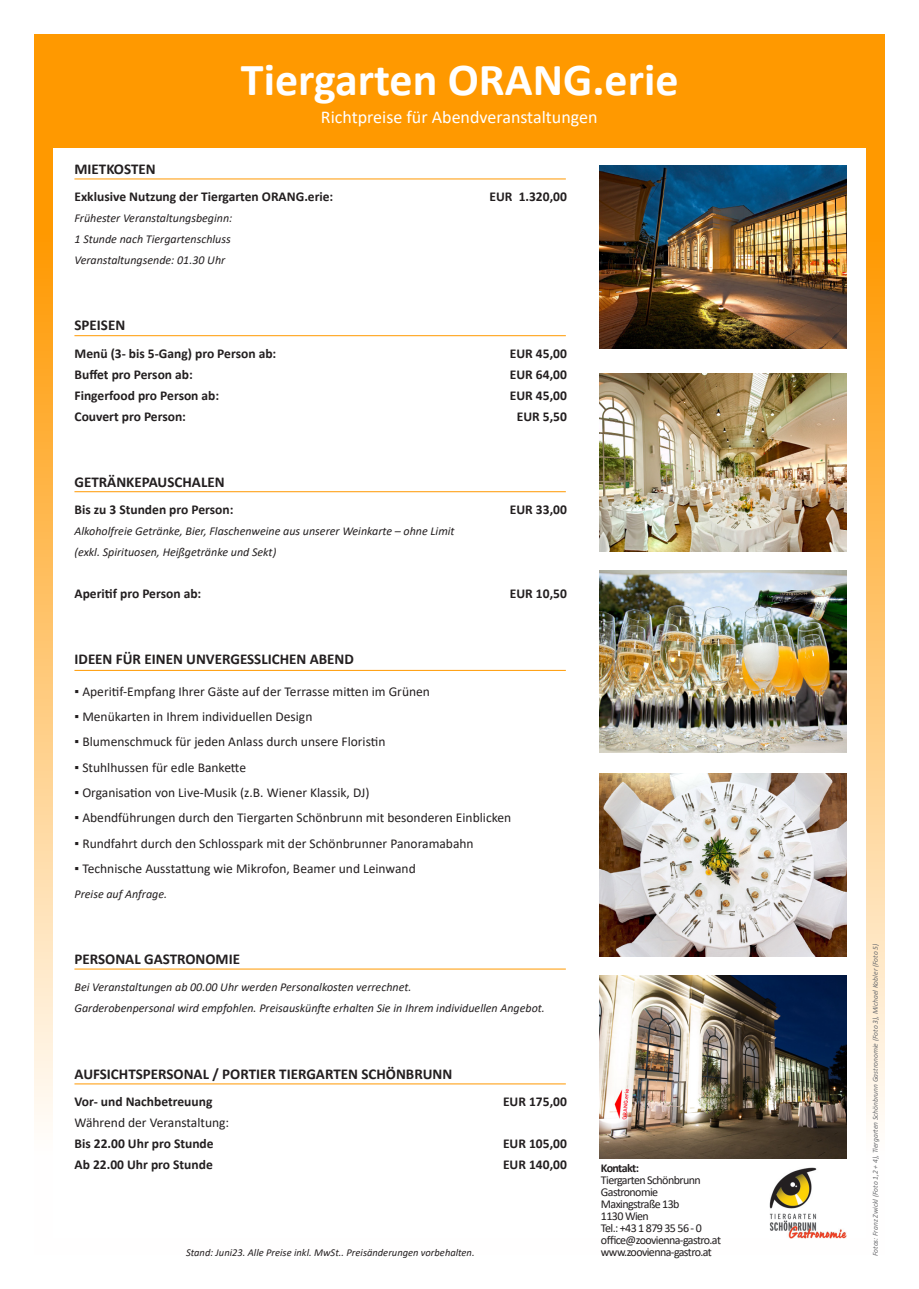
<style>
.page{position:relative;width:919px;height:1289px;background:#fff}
.page>*{position:absolute;margin:0;border:0;box-sizing:border-box;transform-origin:0 0}
.t1{font:700 46.05px "Calibri";color:#fff}
.t2{font:18px "Calibri";color:#fff}
.t3{font:700 15px "Calibri";color:#231f20}
.t4{font:13.5px/21px "Calibri";color:#231f20}
.t5{font:700 13.5px "Calibri";color:#231f20}
.t6{font:italic 12px/21px "Calibri";color:#231f20}
.t7{font:12px/12px "Calibri";letter-spacing:-.05em;color:#231f20}
.t8{font:700 12px "Calibri";letter-spacing:-.055em;color:#231f20}
.t9{font:italic 10.5px "Calibri";color:#231f20}
.t10{font:italic 7.5px "Calibri";color:#6c6d70}
.s1{font-family:"Arial"}
.s2{font-weight:700}
</style>
<div class="page">
<div style="left:34px;top:34px;width:850px;height:1220px;background:linear-gradient(to bottom,#ff8b00,#fff)"></div>
<div style="left:53px;top:149px;width:812px;height:1088px;background:#fff"></div>
<img style="left:600px;top:570px;width:246px;height:183px">
<img style="left:600px;top:373px;width:246px;height:178px">
<img style="left:600px;top:166px;width:246px;height:183px">
<hr style="left:74px;top:178px;width:492px;height:1px;background:#f90">
<hr style="left:74px;top:335px;width:492px;height:1px;background:#f90">
<hr style="left:74px;top:491px;width:492px;height:1px;background:#f90">
<hr style="left:74px;top:670px;width:492px;height:1px;background:#f90">
<hr style="left:74px;top:968px;width:492px;height:1px;background:#f90">
<img style="left:600px;top:975px;width:246px;height:183px">
<img style="left:600px;top:773px;width:246px;height:183px">
<hr style="left:74px;top:1083px;width:492px;height:1px;background:#f90">
<img style="left:769px;top:1167px;width:77px;height:71px">
<p class="t1" style="left:241px;top:47px;width:439px">Tiergarten ORANG.erie</p>
<p class="t2" style="left:321px;top:105px;width:278px">Richtpreise für Abendveranstaltungen</p>
<p class="t3" style="left:74px;top:158px;width:83px">MIETKOSTEN</p>
<p class="t5" style="left:74px;top:187px;width:260px">Exklusive Nutzung der Tiergarten ORANG.erie:</p>
<p class="t5" style="left:489px;top:187px;width:79px">EUR 1.320,00</p>
<p class="t6" style="left:74px;top:207px;width:159px">Frühester Veranstaltungsbeginn:<br>1 Stunde nach Tiergartenschluss</p>
<p class="t6" style="left:74px;top:249px;width:152px">Veranstaltungsende: 01.30 Uhr</p>
<p class="t3" style="left:74px;top:315px;width:52px">SPEISEN</p>
<p class="t5" style="left:74px;top:344px;width:203px">Menü (3- bis 5-Gang) pro Person ab:</p>
<p class="t5" style="left:510px;top:344px;width:58px">EUR 45,00</p>
<p class="t5" style="left:74px;top:365px;width:120px">Buffet pro Person ab:</p>
<p class="t5" style="left:510px;top:365px;width:58px">EUR 64,00</p>
<p class="t5" style="left:74px;top:386px;width:146px">Fingerfood pro Person ab:</p>
<p class="t5" style="left:510px;top:386px;width:58px">EUR 45,00</p>
<p class="t5" style="left:74px;top:407px;width:113px">Couvert pro Person:</p>
<p class="t5" style="left:516px;top:407px;width:52px">EUR 5,50</p>
<p class="t3" style="left:74px;top:471px;width:151px">GETRÄNKEPAUSCHALEN</p>
<p class="t5" style="left:74px;top:500px;width:160px">Bis zu 3 Stunden pro Person:</p>
<p class="t5" style="left:510px;top:500px;width:58px">EUR 33,00</p>
<p class="t6" style="left:74px;top:520px;width:381px">Alkoholfreie Getränke, Bier, Flaschenweine aus unserer Weinkarte – ohne Limit</p>
<p class="t6" style="left:74px;top:541px;width:203px">(exkl. Spirituosen, Heißgetränke und Sekt)</p>
<p class="t5" style="left:74px;top:584px;width:128px">Aperitif pro Person ab:</p>
<p class="t5" style="left:510px;top:584px;width:58px">EUR 10,50</p>
<p class="t3" style="left:74px;top:648px;width:281px">IDEEN FÜR EINEN UNVERGESSLICHEN ABEND</p>
<p class="t4" style="left:74px;top:680px;width:357px"><span class="s1">▪</span> Aperitif-Empfang Ihrer Gäste auf der Terrasse mitten im Grünen</p>
<p class="t4" style="left:74px;top:706px;width:239px"><span class="s1">▪</span> Menükarten in Ihrem individuellen Design</p>
<p class="t4" style="left:74px;top:731px;width:312px"><span class="s1">▪</span> Blumenschmuck für jeden Anlass durch unsere Floristin</p>
<p class="t4" style="left:74px;top:756px;width:173px"><span class="s1">▪</span> Stuhlhussen für edle Bankette</p>
<p class="t4" style="left:74px;top:781px;width:296px"><span class="s1">▪</span> Organisation von Live-Musik (z.B. Wiener Klassik, DJ)</p>
<p class="t4" style="left:74px;top:807px;width:438px"><span class="s1">▪</span> Abendführungen durch den Tiergarten Schönbrunn mit besonderen Einblicken</p>
<p class="t4" style="left:74px;top:832px;width:400px"><span class="s1">▪</span> Rundfahrt durch den Schlosspark mit der Schönbrunner Panoramabahn</p>
<p class="t4" style="left:74px;top:857px;width:343px"><span class="s1">▪</span> Technische Ausstattung wie Mikrofon, Beamer und Leinwand</p>
<p class="t6" style="left:74px;top:883px;width:94px">Preise auf Anfrage.</p>
<p class="t3" style="left:74px;top:948px;width:167px">PERSONAL GASTRONOMIE</p>
<p class="t6" style="left:74px;top:976px;width:338px">Bei Veranstaltungen ab 00.00 Uhr werden Personalkosten verrechnet.</p>
<p class="t6" style="left:74px;top:997px;width:472px">Garderobenpersonal wird empfohlen. Preisauskünfte erhalten Sie in Ihrem individuellen Angebot.</p>
<p class="t3" style="left:74px;top:1062px;width:379px">AUFSICHTSPERSONAL / PORTIER TIERGARTEN SCHÖNBRUNN</p>
<p class="t5" style="left:74px;top:1091px;width:139px">Vor- und Nachbetreuung</p>
<p class="t5" style="left:503px;top:1091px;width:65px">EUR 175,00</p>
<p class="t4" style="left:74px;top:1111px;width:156px">Während der Veranstaltung:<br><span class="s2">Bis 22.00 Uhr pro Stunde</span></p>
<p class="t5" style="left:503px;top:1133px;width:65px">EUR 105,00</p>
<p class="t5" style="left:74px;top:1154px;width:140px">Ab 22.00 Uhr pro Stunde</p>
<p class="t5" style="left:503px;top:1154px;width:65px">EUR 140,00</p>
<p class="t9" style="left:186px;top:1244px;width:290px">Stand: Juni23. Alle Preise inkl. MwSt.. Preisänderungen vorbehalten.</p>
<p class="t8" style="left:601px;top:1159px;width:40px">Kontakt:</p>
<p class="t7" style="left:601px;top:1174px;width:121px">Tiergarten Schönbrunn<br>Gastronomie<br>Maxingstraße 13b<br>1130 Wien<br>Tel.: +43 1 879 35 56 - 0 office@zoovienna-gastro.at</p>
<p class="t7" style="left:601px;top:1246px;width:112px">www.zoovienna-gastro.at</p>
<p class="t10" style="left:870px;top:1255px;width:314px;rotate:-90deg">Fotos: Franz Zwickl (Foto 1,2 + 4), Tiergarten Schönbrunn Gastronomie (Foto 3), Michael Kobler (Foto 5)</p>
</div>
